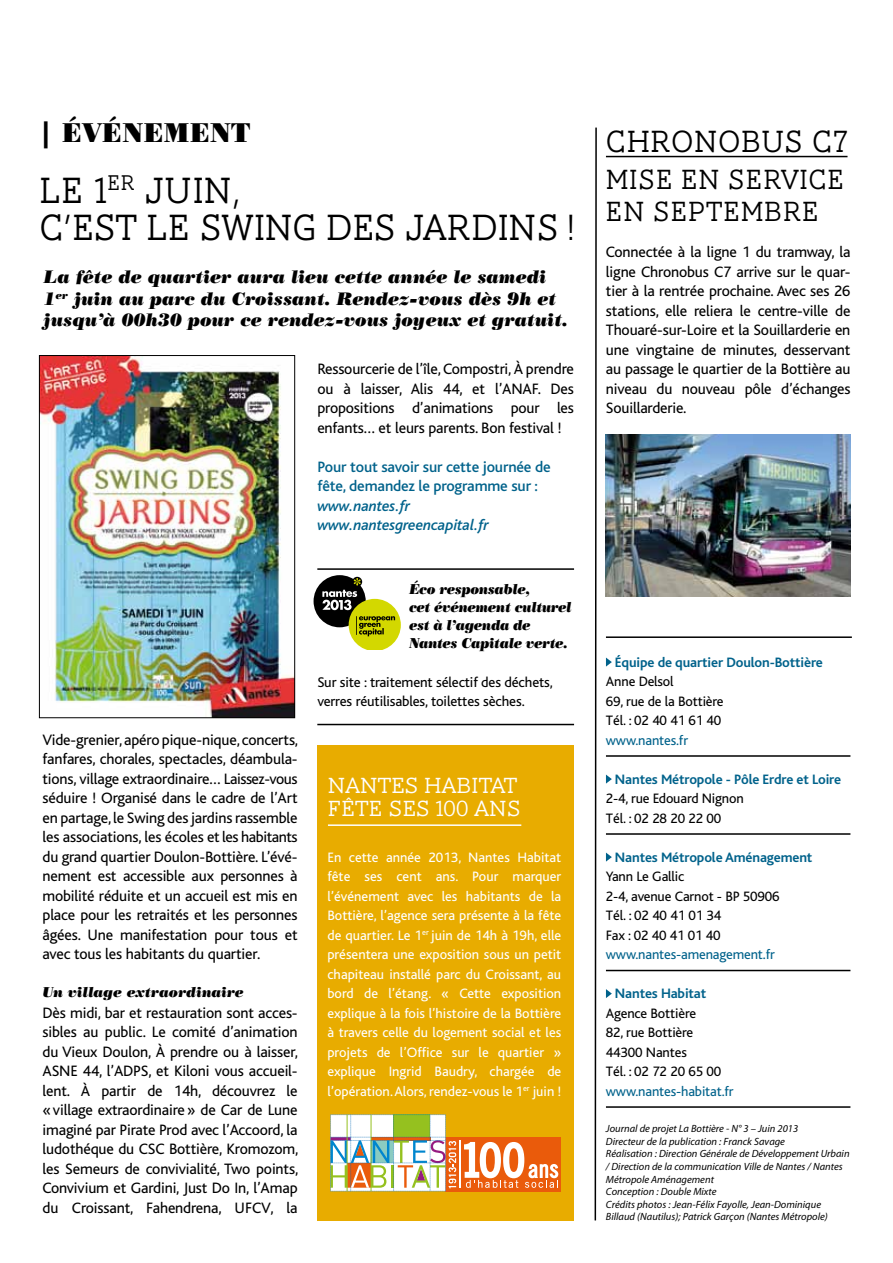
<style>
.page{position:relative;width:893px;height:1263px;background:#fff}
.page>*{position:absolute;margin:0;border:0;box-sizing:border-box;transform-origin:0 0}
.t1{font:300 37.5px/37.5px "AW Conqueror Slab";color:#000;scale:.95 1}
.t2{font:300 31.5px "AW Conqueror Slab";letter-spacing:.005em;color:#000;scale:.95 1}
.t3{font:300 28.5px/31.5px "AW Conqueror Slab";letter-spacing:.02em;color:#000;scale:.95 1}
.t4{font:27px "Poster Bodoni BT";letter-spacing:.02em;color:#000;scale:.95 1}
.t5{font:300 22.5px/22.5px "AW Conqueror Slab";letter-spacing:-.01em;color:#fff}
.t6{font:italic 18px/21.6px "Poster Bodoni BT";color:#000}
.t7{font:15.75px/19.5px "Bliss";letter-spacing:-.01em;color:#000;text-align:justify}
.t8{font:500 15.75px/19.5px "Bliss";letter-spacing:-.01em;color:#00628b}
.t9{font:italic 500 15.75px/19.5px "Bliss";letter-spacing:-.01em;color:#00628b}
.t10{font:14.7px/19.5px "Bliss";letter-spacing:-.01em;color:#000}
.t11{font:14.25px/19.5px "Bliss";color:#fff;text-align:justify}
.t12{font:14.25px/19.5px "Bliss";letter-spacing:-.01em;color:#000}
.t13{font:700 14.25px "Bliss";letter-spacing:-.01em;color:#00628b}
.t14{font:italic 14.25px/18px "Poster Bodoni BT";letter-spacing:-.02em;color:#000;scale:.95 1}
.t15{font:14.25px "Bliss";letter-spacing:-.01em;color:#00628b}
.t16{font:italic 14.25px "Poster Bodoni BT";color:#000}
.t17{font:italic 10.5px/12.6px "Myriad Pro";color:#000}
</style>
<div class="page">
<div style="left:314px;top:575px;width:52px;height:52px;background:#000;border-radius:50%"></div>
<svg style="left:322px;top:578px;width:79px;height:72px"></svg>
<hr style="left:317px;top:724px;width:257px;height:1px;background:#000">
<hr style="left:317px;top:568px;width:257px;height:2px;background:#000">
<svg style="left:594px;top:127px;width:3px;height:1094px"></svg>
<img style="left:41px;top:357px;width:252px;height:359px">
<div style="left:39px;top:355px;width:256px;height:363px;border:1px solid #000"></div>
<div style="left:317px;top:745px;width:257px;height:475px;background:#e8ac00"></div>
<hr style="left:328px;top:824px;width:193px;height:2px;background:#fff">
<div style="left:445px;top:1137px;width:116px;height:54px;background:#ea5b0b"></div>
<svg style="left:464px;top:1142px;width:94px;height:46px"></svg>
<svg style="left:330px;top:1114px;width:126px;height:77px;background:#ceccab"></svg>
<hr style="left:459px;top:1140px;width:2px;height:48px;background:#fff">
<hr style="left:606px;top:156px;width:241px;height:1px;background:#000">
<hr style="left:606px;top:755px;width:244px;height:2px;background:#000">
<hr style="left:606px;top:833px;width:244px;height:2px;background:#000">
<hr style="left:606px;top:970px;width:244px;height:1px;background:#000">
<hr style="left:606px;top:1106px;width:244px;height:2px;background:#000">
<svg style="left:606px;top:657px;width:6px;height:10px"></svg>
<svg style="left:606px;top:774px;width:6px;height:10px"></svg>
<svg style="left:606px;top:852px;width:6px;height:10px"></svg>
<svg style="left:606px;top:989px;width:6px;height:9px"></svg>
<hr style="left:606px;top:636px;width:246px;height:2px;background:#000">
<img style="left:606px;top:434px;width:244px;height:163px">
<h3 class="t4" style="left:39px;top:116px;width:224px">| ÉVÉNEMENT</h3>
<h1 class="t1" style="left:39px;top:172px;width:566px">LE 1<sup>ER</sup> JUIN,<br>C’EST LE SWING DES JARDINS !</h1>
<p class="t6" style="left:44px;top:266px;width:526px">La fête de quartier aura lieu cette année le samedi<br>1<sup>er</sup> juin au parc du Croissant. Rendez-vous dès 9h et jusqu’à 00h30 pour ce rendez-vous joyeux et gratuit.</p>
<p class="t7" style="left:317px;top:359px;width:258px">Ressourcerie de l’île, Compostri, À prendre ou à laisser, Alis 44, et l’ANAF. Des propositions d’animations pour les enfants… et leurs parents. Bon festival !</p>
<p class="t8" style="left:317px;top:457px;width:235px">Pour tout savoir sur cette journée de fête, demandez le programme sur :</p>
<p class="t9" style="left:317px;top:496px;width:173px">www.nantes.fr www.nantesgreencapital.fr</p>
<p class="t7" style="left:43px;top:730px;width:257px">Vide-grenier, apéro pique-nique, concerts, fanfares, chorales, spectacles, déambula&shy;tions, village extraordinaire… Laissez-vous séduire ! Organisé dans le cadre de l’Art en partage, le Swing des jardins rassemble les associations, les écoles et les habitants du grand quartier Doulon-Bottière. L’évé&shy;nement est accessible aux personnes à mobilité réduite et un accueil est mis en place pour les retraités et les personnes âgées. Une manifestation pour tous et avec tous les habitants du quartier.</p>
<p class="t16" style="left:43px;top:983px;width:203px">Un village extraordinaire</p>
<p class="t7" style="left:43px;top:1003px;width:257px">Dès midi, bar et restauration sont acces&shy;sibles au public. Le comité d’animation du Vieux Doulon, À prendre ou à laisser, ASNE 44, l’ADPS, et Kiloni vous accueil&shy;lent. À partir de 14h, découvrez le «village extraordinaire» de Car de Lune imaginé par Pirate Prod avec l’Accoord, la ludothéque du CSC Bottière, Kromozom, les Semeurs de convivialité, Two points, Convivium et Gardini, Just Do In, l’Amap du Croissant, Fahendrena, UFCV, la</p>
<p class="t14" style="left:409px;top:579px;width:173px">Éco responsable,<br>cet événement culturel est à l’agenda de<br>Nantes Capitale verte.</p>
<p class="t10" style="left:317px;top:672px;width:237px">Sur site : traitement sélectif des déchets, verres réutilisables, toilettes sèches.</p>
<h3 class="t5" style="left:328px;top:775px;width:195px">NANTES HABITAT<br>FÊTE SES 100 ANS</h3>
<p class="t11" style="left:327px;top:847px;width:235px">En cette année 2013, Nantes Habitat fête ses cent ans. Pour marquer l’événement avec les habitants de la Bottière, l’agence sera présente à la fête de quartier. Le 1<sup>er</sup> juin de 14h à 19h, elle présentera une exposition sous un petit chapiteau installé parc du Croissant, au bord de l’étang. « Cette exposition explique à la fois l’histoire de la Bottière à travers celle du logement social et les projets de l’Office sur le quartier » explique Ingrid Baudry, chargée de l’opération. Alors, rendez-vous le 1<sup>er</sup> juin !</p>
<h2 class="t2" style="left:606px;top:124px;width:256px">CHRONOBUS C7</h2>
<h3 class="t3" style="left:606px;top:164px;width:253px">MISE EN SERVICE<br>EN SEPTEMBRE</h3>
<p class="t7" style="left:606px;top:242px;width:246px">Connectée à la ligne 1 du tramway, la ligne Chronobus C7 arrive sur le quar&shy;tier à la rentrée prochaine. Avec ses 26 stations, elle reliera le centre-ville de Thouaré-sur-Loire et la Souillarderie en une vingtaine de minutes, desservant au passage le quartier de la Bottière au niveau du nouveau pôle d’échanges Souillarderie.</p>
<p class="t13" style="left:615px;top:654px;width:209px">Équipe de quartier Doulon-Bottière</p>
<p class="t12" style="left:606px;top:672px;width:119px">Anne Delsol<br>69, rue de la Bottière<br>Tél. : 02 40 41 61 40</p>
<p class="t15" style="left:606px;top:732px;width:84px">www.nantes.fr</p>
<p class="t13" style="left:615px;top:771px;width:228px">Nantes Métropole - Pôle Erdre et Loire</p>
<p class="t12" style="left:606px;top:789px;width:139px">2-4, rue Edouard Nignon<br>Tél. : 02 28 20 22 00</p>
<p class="t13" style="left:615px;top:849px;width:199px">Nantes Métropole Aménagement</p>
<p class="t12" style="left:606px;top:867px;width:175px">Yann Le Gallic<br>2-4, avenue Carnot - BP 50906<br>Tél. : 02 40 41 01 34<br>Fax : 02 40 41 01 40</p>
<p class="t15" style="left:606px;top:947px;width:170px">www.nantes-amenagement.fr</p>
<p class="t13" style="left:615px;top:986px;width:93px">Nantes Habitat</p>
<p class="t12" style="left:606px;top:1003px;width:117px">Agence Bottière<br>82, rue Bottière<br>44300 Nantes<br>Tél. : 02 72 20 65 00</p>
<p class="t15" style="left:606px;top:1083px;width:129px">www.nantes-habitat.fr</p>
<p class="t17" style="left:606px;top:1123px;width:245px">Journal de projet La Bottière - N° 3 – Juin 2013<br>Directeur de la publication : Franck Savage<br>Réalisation : Direction Générale de Développement Urbain / Direction de la communication Ville de Nantes / Nantes Métropole Aménagement<br>Conception : Double Mixte<br>Crédits photos : Jean-Félix Fayolle, Jean-Dominique Billaud (Nautilus); Patrick Garçon (Nantes Métropole)</p>
</div>
